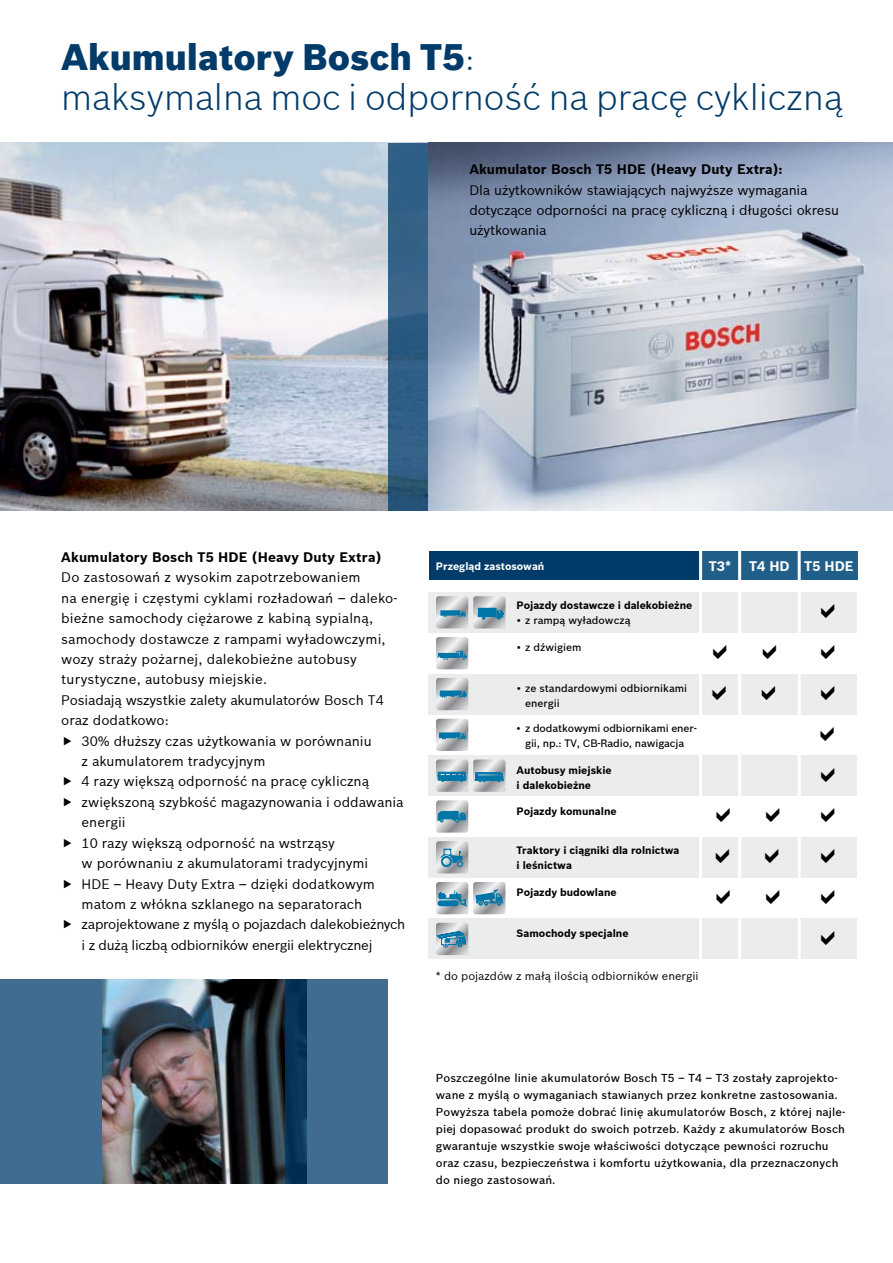
<style>
.page{position:relative;width:893px;height:1263px;background:#fff}
.page>*{position:absolute;margin:0;border:0;box-sizing:border-box;transform-origin:0 0}
.t1{font:300 36px/40.8px "Bosch Sans";color:#003b6a}
.t2{font:13.5px/20.4px "Bosch Sans";color:#000}
.t3{font:13.5px "Bosch Sans";letter-spacing:-.02em;color:#000}
.t4{font:700 13.5px "Bosch Sans";color:#000}
.t5{font:700 13.5px "Bosch Sans";color:#fff}
.t6{font:500 11.25px/17px "Bosch Sans";letter-spacing:.01em;color:#000}
.t7{font:11.25px "Bosch Sans";color:#000}
.t8{font:700 10.5px/15px "Bosch Sans";color:#000}
.t9{font:500 10.5px/15px "Bosch Sans";color:#000}
.t10{font:700 10.5px "Bosch Sans";color:#fff}
.s1{font-weight:900}
</style>
<div class="page">
<img style="left:102px;top:980px;width:184px;height:204px">
<div style="left:0;top:980px;width:102px;height:204px;background:#406c8f"></div>
<svg style="left:286px;top:980px;width:102px;height:204px;background:#346083"></svg>
<div style="left:429px;top:592px;width:428px;height:41px;background:#ebecec"></div>
<div style="left:429px;top:674px;width:428px;height:40px;background:#ebecec"></div>
<div style="left:429px;top:755px;width:428px;height:41px;background:#ebecec"></div>
<div style="left:429px;top:837px;width:428px;height:41px;background:#ebecec"></div>
<div style="left:429px;top:918px;width:428px;height:41px;background:#ebecec"></div>
<svg style="left:436px;top:637px;width:32px;height:32px"></svg>
<svg style="left:437px;top:650px;width:30px;height:10px"></svg>
<svg style="left:436px;top:678px;width:32px;height:32px"></svg>
<svg style="left:437px;top:690px;width:30px;height:8px"></svg>
<svg style="left:436px;top:719px;width:32px;height:32px"></svg>
<svg style="left:439px;top:732px;width:27px;height:7px"></svg>
<svg style="left:436px;top:596px;width:32px;height:32px"></svg>
<svg style="left:438px;top:610px;width:28px;height:7px"></svg>
<svg style="left:473px;top:596px;width:33px;height:32px"></svg>
<svg style="left:475px;top:608px;width:28px;height:12px"></svg>
<svg style="left:436px;top:759px;width:32px;height:33px"></svg>
<svg style="left:438px;top:772px;width:28px;height:9px"></svg>
<svg style="left:473px;top:759px;width:32px;height:33px"></svg>
<svg style="left:475px;top:772px;width:29px;height:10px"></svg>
<svg style="left:436px;top:800px;width:32px;height:33px"></svg>
<svg style="left:438px;top:810px;width:28px;height:12px"></svg>
<svg style="left:436px;top:841px;width:32px;height:32px"></svg>
<svg style="left:437px;top:849px;width:30px;height:18px"></svg>
<svg style="left:436px;top:923px;width:32px;height:32px"></svg>
<svg style="left:437px;top:931px;width:29px;height:17px"></svg>
<svg style="left:436px;top:882px;width:32px;height:32px"></svg>
<svg style="left:438px;top:890px;width:29px;height:16px"></svg>
<svg style="left:473px;top:882px;width:32px;height:32px"></svg>
<svg style="left:475px;top:889px;width:28px;height:17px"></svg>
<div style="left:429px;top:551px;width:273px;height:29px;background:#003b6a"></div>
<div style="left:702px;top:551px;width:155px;height:29px;background:#215f8b"></div>
<hr style="left:798px;top:544px;width:3px;height:437px;background:#fff">
<hr style="left:699px;top:544px;width:3px;height:437px;background:#fff">
<img style="left:0;top:143px;width:388px;height:367px">
<svg style="left:388px;top:143px;width:41px;height:367px;background:#325f85"></svg>
<img style="left:429px;top:143px;width:464px;height:367px">
<hr style="left:738px;top:544px;width:3px;height:437px;background:#fff">
<h1 class="t1" style="left:61px;top:36px;width:783px"><span class="s1">Akumulatory Bosch T5</span>:<br>maksymalna moc i odporność na pracę cykliczną</h1>
<p class="t4" style="left:469px;top:161px;width:315px">Akumulator Bosch T5 HDE (Heavy Duty Extra):</p>
<p class="t2" style="left:469px;top:179px;width:371px">Dla użytkowników stawiających najwyższe wymagania dotyczące odporności na pracę cykliczną i długości okresu użytkowania</p>
<p class="t4" style="left:61px;top:549px;width:322px">Akumulatory Bosch T5 HDE (Heavy Duty Extra)</p>
<p class="t2" style="left:61px;top:567px;width:301px">Do zastosowań z wysokim zapotrzebowaniem</p>
<p class="t2" style="left:61px;top:587px;width:338px">na energię i częstymi cyklami rozładowań – daleko-</p>
<p class="t2" style="left:61px;top:608px;width:313px">bieżne samochody ciężarowe z kabiną sypialną,</p>
<p class="t2" style="left:61px;top:628px;width:326px">samochody dostawcze z rampami wyładowczymi,</p>
<p class="t2" style="left:61px;top:649px;width:297px">wozy straży pożarnej, dalekobieżne autobusy</p>
<p class="t2" style="left:61px;top:669px;width:207px">turystyczne, autobusy miejskie.</p>
<p class="t2" style="left:61px;top:690px;width:324px">Posiadają wszystkie zalety akumulatorów Bosch T4</p>
<p class="t2" style="left:61px;top:710px;width:109px">oraz dodatkowo:</p>
<p class="t2" style="left:82px;top:730px;width:292px">30% dłuższy czas użytkowania w porównaniu</p>
<p class="t2" style="left:82px;top:751px;width:185px">z akumulatorem tradycyjnym</p>
<p class="t2" style="left:82px;top:771px;width:289px">4 razy większą odporność na pracę cykliczną</p>
<p class="t2" style="left:82px;top:792px;width:324px">zwiększoną szybkość magazynowania i oddawania</p>
<p class="t2" style="left:82px;top:812px;width:45px">energii</p>
<p class="t2" style="left:82px;top:832px;width:255px">10 razy większą odporność na wstrząsy</p>
<p class="t2" style="left:82px;top:853px;width:288px">w porównaniu z akumulatorami tradycyjnymi</p>
<p class="t2" style="left:82px;top:873px;width:295px">HDE – Heavy Duty Extra – dzięki dodatkowym</p>
<p class="t2" style="left:82px;top:894px;width:282px">matom z włókna szklanego na separatorach</p>
<p class="t3" style="left:82px;top:916px;width:325px">zaprojektowane z myślą o pojazdach dalekobieżnych</p>
<p class="t3" style="left:82px;top:936px;width:292px">i z dużą liczbą odbiorników energii elektrycznej</p>
<p class="t5" style="left:709px;top:558px;width:24px">T3*</p>
<p class="t10" style="left:436px;top:559px;width:110px">Przegląd zastosowań</p>
<p class="t5" style="left:749px;top:558px;width:106px">T4 HD T5 HDE</p>
<p class="t8" style="left:517px;top:598px;width:177px">Pojazdy dostawcze i dalekobieżne</p>
<p class="t9" style="left:517px;top:613px;width:115px">• z rampą wyładowczą</p>
<p class="t9" style="left:517px;top:640px;width:66px">• z dźwigiem</p>
<p class="t9" style="left:525px;top:681px;width:164px;text-indent:-9px">• ze standardowymi odbiornikami energii</p>
<p class="t9" style="left:517px;top:720px;width:182px;text-align:center">• z dodatkowymi odbiornikami ener&shy;gii, np.: TV, CB-Radio, nawigacja</p>
<p class="t8" style="left:517px;top:763px;width:96px">Autobusy miejskie i dalekobieżne</p>
<p class="t8" style="left:517px;top:803px;width:101px">Pojazdy komunalne</p>
<p class="t8" style="left:517px;top:843px;width:164px">Traktory i ciągniki dla rolnictwa i leśnictwa</p>
<p class="t8" style="left:517px;top:885px;width:101px">Pojazdy budowlane</p>
<p class="t8" style="left:517px;top:926px;width:113px">Samochody specjalne</p>
<p class="t7" style="left:436px;top:969px;width:264px">* do pojazdów z małą ilością odbiorników energii</p>
<p class="t6" style="left:436px;top:1069px;width:411px">Poszczególne linie akumulatorów Bosch T5 – T4 – T3 zostały zaprojekto&shy;wane z myślą o wymaganiach stawianych przez konkretne zastosowania.<br>Powyższa tabela pomoże dobrać linię akumulatorów Bosch, z której najle&shy;piej dopasować produkt do swoich potrzeb. Każdy z akumulatorów Bosch gwarantuje wszystkie swoje właściwości dotyczące pewności rozruchu oraz czasu, bezpieczeństwa i komfortu użytkowania, dla przeznaczonych do niego zastosowań.</p>
</div>
